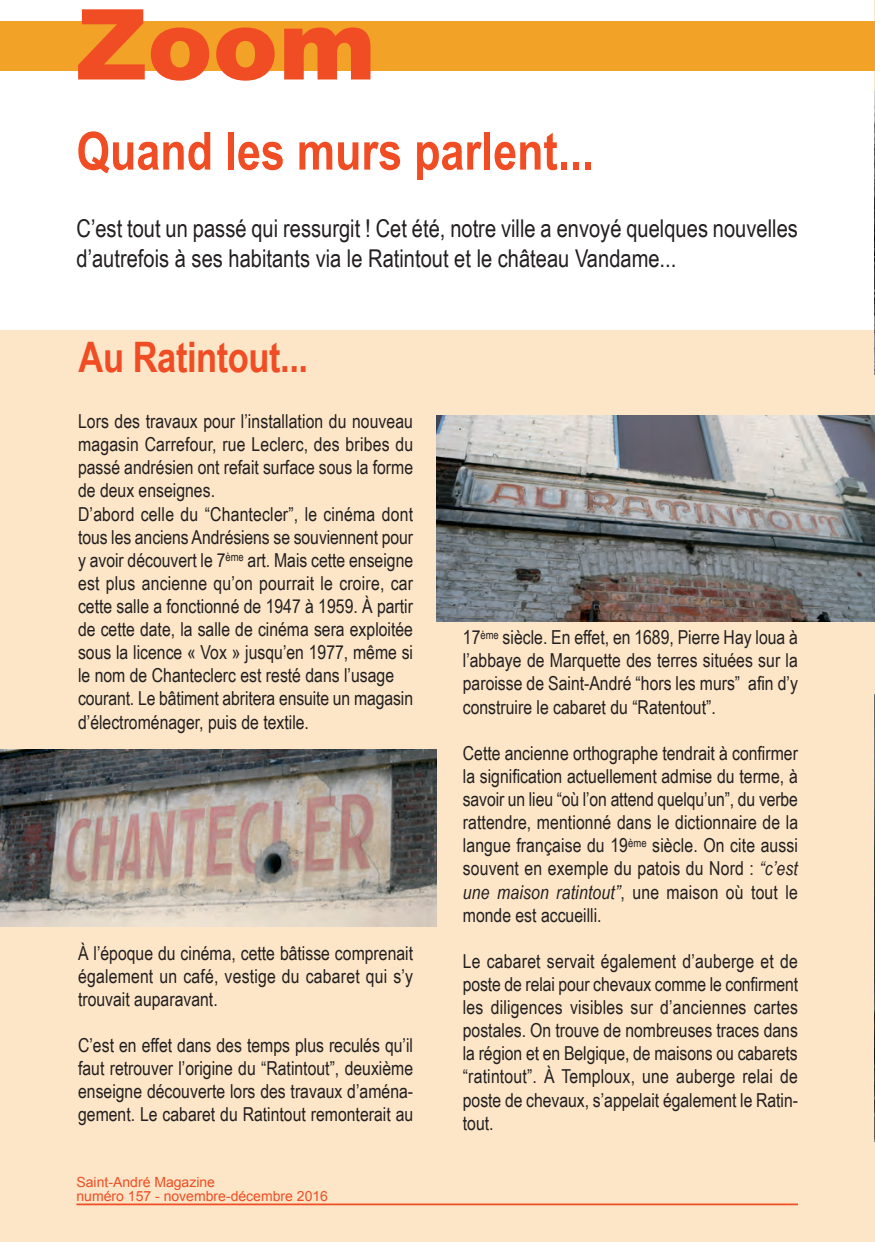
<style>
.page{position:relative;width:875px;height:1242px;background:#fff}
.page>*{position:absolute;margin:0;border:0;box-sizing:border-box;transform-origin:0 0}
.t1{font:900 98px "Arial";color:#f04d24}
.t2{font:700 52.5px "Arial Narrow";color:#f04d24}
.t3{font:700 42px "Arial Narrow";letter-spacing:-.01em;color:#f04d24}
.t4{font:24.5px/29.4px "Arial Narrow";color:#231f20}
.t5{font:19.25px/23.1px "Arial Narrow";color:#231f20;text-align:justify}
.t6{font:14px/14px "Arial";color:#f04d24}
.s1{font-style:italic}
</style>
<div class="page">
<hr style="left:874px;top:0;width:1px;height:414px;background:#fce6c7">
<div style="left:0;top:330px;width:874px;height:911px;background:#fce6c7"></div>
<div style="left:0;top:21px;width:874px;height:49px;background:#f2a227"></div>
<hr style="left:76px;top:1203px;width:721px;height:2px;background:#f04d24">
<img style="left:1px;top:749px;width:435px;height:177px">
<img style="left:436px;top:415px;width:438px;height:206px">
<img style="left:874px;top:91px;width:1px;height:284px">
<img style="left:874px;top:695px;width:1px;height:446px">
<h1 class="t1" style="left:76px;top:-28px;width:301px">Zoom</h1>
<h2 class="t2" style="left:76px;top:120px;width:518px">Quand les murs parlent...</h2>
<p class="t4" style="left:76px;top:214px;width:722px">C’est tout un passé qui ressurgit ! Cet été, notre ville a envoyé quelques nouvelles d’autrefois à ses habitants via le Ratintout et le château Vandame...</p>
<h3 class="t3" style="left:78px;top:332px;width:231px">Au Ratintout...</h3>
<p class="t5" style="left:78px;top:409px;width:336px;text-align:left">Lors des travaux pour l’installation du nouveau magasin Carrefour, rue Leclerc, des bribes du passé andrésien ont refait surface sous la forme de deux enseignes.<br>D’abord celle du “Chantecler”, le cinéma dont tous les anciens Andrésiens se souviennent pour y avoir découvert le 7<sup>ème</sup> art. Mais cette enseigne est plus ancienne qu’on pourrait le croire, car cette salle a fonctionné de 1947 à 1959. À partir de cette date, la salle de cinéma sera exploitée sous la licence « Vox » jusqu’en 1977, même si le nom de Chanteclerc est resté dans l’usage courant. Le bâtiment abritera ensuite un magasin d’électroménager, puis de textile.</p>
<p class="t5" style="left:78px;top:941px;width:336px">À l’époque du cinéma, cette bâtisse comprenait également un café, vestige du cabaret qui s’y trouvait auparavant.</p>
<p class="t5" style="left:78px;top:1033px;width:336px">C’est en effet dans des temps plus reculés qu’il faut retrouver l’origine du “Ratintout”, deuxième enseigne découverte lors des travaux d’aména&shy;gement. Le cabaret du Ratintout remonterait au</p>
<p class="t6" style="left:76px;top:1174px;width:253px">Saint-André Magazine<br>numéro 157 - novembre-décembre 2016</p>
<p class="t5" style="left:462px;top:625px;width:336px">17<sup>ème</sup> siècle. En effet, en 1689, Pierre Hay loua à l’abbaye de Marquette des terres situées sur la paroisse de Saint-André “hors les murs” afin d’y construire le cabaret du “Ratentout”.</p>
<p class="t5" style="left:462px;top:741px;width:337px">Cette ancienne orthographe tendrait à confirmer la signification actuellement admise du terme, à savoir un lieu “où l’on attend quelqu’un”, du verbe rattendre, mentionné dans le dictionnaire de la langue française du 19<sup>ème</sup> siècle. On cite aussi souvent en exemple du patois du Nord : <span class="s1">“c’est une maison ratintout”</span>, une maison où tout le monde est accueilli.</p>
<p class="t5" style="left:462px;top:949px;width:336px">Le cabaret servait également d’auberge et de poste de relai pour chevaux comme le confirment les diligences visibles sur d’anciennes cartes postales. On trouve de nombreuses traces dans la région et en Belgique, de maisons ou cabarets “ratintout”. À Temploux, une auberge relai de poste de chevaux, s’appelait également le Ratin&shy;tout.</p>
</div>
